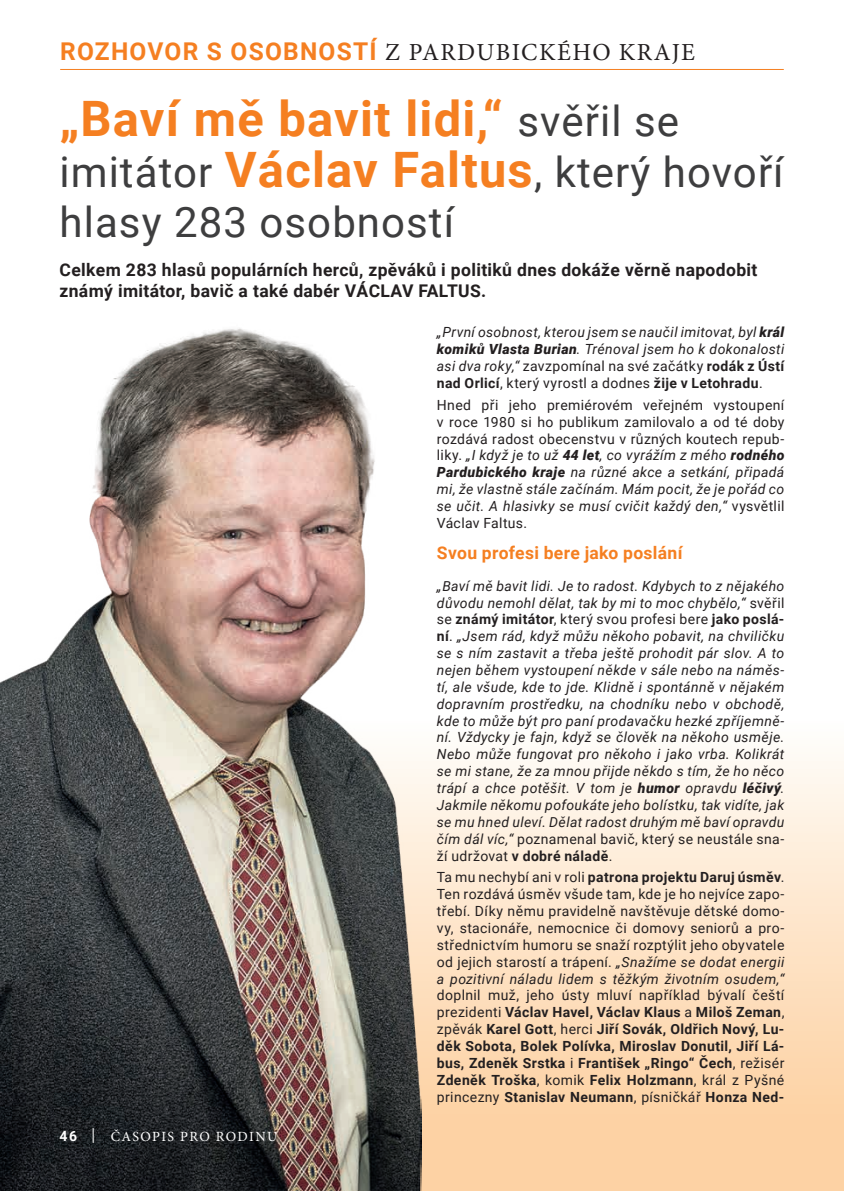
<style>
.page{position:relative;width:844px;height:1191px;background:#fff}
.page>*{position:absolute;margin:0;border:0;box-sizing:border-box;transform-origin:0 0}
.t1{font:700 48.82px "Roboto";letter-spacing:.025em;color:#f57f21}
.t2{font:42px/50.4px "Roboto";letter-spacing:.025em;color:#3e3e3f}
.t3{font:700 24.5px "Roboto";letter-spacing:.05em;color:#f57f21}
.t4{font:700 17.5px/21px "Roboto";letter-spacing:.02em;color:#231f20}
.t5{font:700 17.5px "Roboto";letter-spacing:.015em;color:#f57f21}
.t6{font:italic 14px/16.8px "Roboto";letter-spacing:.025em;color:#231f20;text-align:justify}
.t7{font:14px/16.8px "Roboto";letter-spacing:.025em;color:#231f20;text-align:justify}
.t8{font:700 14px/16.8px "Roboto";letter-spacing:.03em;color:#231f20;text-align:justify}
.t9{font:14px "Minion Pro";letter-spacing:.095em;color:#fff}
.s1{font-family:"Minion Pro";font-weight:400;color:#231f20}
.s2{font-weight:400;font-size:42px;color:#3e3e3f}
.s3{font-weight:700;font-size:48.82px;color:#f57f21}
.s4{font-weight:900}
.s5{font-style:normal}
.s6{font-weight:700;font-style:normal}
.s7{font-style:italic}
.s8{font-weight:900;font-style:italic}
.s9{font-weight:700}
.s10{font-weight:400}
.s11{font-family:"Roboto";font-weight:700}
.s12{font-family:"Loretta";font-weight:700;font-size:17.5px}
</style>
<div class="page">
<div style="left:0;top:714px;width:843px;height:477px;background:linear-gradient(to bottom,#fefdf9,#fdcb97)"></div>
<hr style="left:60px;top:69px;width:723px;height:1px;background:#f57f21">
<img style="left:0;top:328px;width:421px;height:863px">
<h3 class="t3" style="left:60px;top:34px;width:636px">ROZHOVOR S OSOBNOSTÍ <span class="s1">Z PARDUBICKÉHO KRAJE</span></h3>
<h1 class="t1" style="left:60px;top:85px;width:621px">„Baví mě bavit lidi,“ <span class="s2">svěřil se</span></h1>
<h2 class="t2" style="left:60px;top:145px;width:725px">imitátor <span class="s3">Václav Faltus</span>, který hovoří hlasy 283 osobností</h2>
<p class="t4" style="left:60px;top:259px;width:699px">Celkem 283 hlasů populárních herců, zpěváků i politiků dnes dokáže věrně napodobit známý imitátor, bavič a také dabér VÁCLAV FALTUS.</p>
<p class="t6" style="left:437px;top:323px;width:349px">„První osobnost, kterou jsem se naučil imitovat, byl <span class="s4">král komiků Vlasta Burian</span>. Trénoval jsem ho k dokonalosti asi dva roky,“ <span class="s5">zavzpomínal na své začátky</span> <span class="s6">rodák z Ústí nad Orlicí</span><span class="s5">, který vyrostl a dodnes</span> <span class="s6">žije v Letohradu</span><span class="s5">.</span></p>
<p class="t7" style="left:437px;top:396px;width:349px">Hned při jeho premiérovém veřejném vystoupení v roce 1980 si ho publikum zamilovalo a od té doby rozdává radost obecenstvu v různých koutech repub&shy;liky. <span class="s7">„I když je to už</span> <span class="s8">44 let</span><span class="s7">, co vyrážím z mého</span> <span class="s8">rodného Pardubického kraje</span> <span class="s7">na různé akce a setkání, připadá mi, že vlastně stále začínám. Mám pocit, že je pořád co se učit. A hlasivky se musí cvičit každý den,“</span> vysvětlil Václav Faltus.</p>
<p class="t5" style="left:437px;top:540px;width:247px">Svou profesi bere jako poslání</p>
<p class="t6" style="left:437px;top:577px;width:349px">„Baví mě bavit lidi. Je to radost. Kdybych to z nějakého důvodu nemohl dělat, tak by mi to moc chybělo,“ <span class="s5">svěřil se</span> <span class="s6">známý imitátor</span><span class="s5">, který svou profesi bere</span> <span class="s6">jako poslá&shy;ní</span><span class="s5">.</span> „Jsem rád, když můžu někoho pobavit, na chviličku se s ním zastavit a třeba ještě prohodit pár slov. A to nejen během vystoupení někde v sále nebo na náměs&shy;tí, ale všude, kde to jde. Klidně i spontánně v nějakém dopravním prostředku, na chodníku nebo v obchodě, kde to může být pro paní prodavačku hezké zpříjemně&shy;ní. Vždycky je fajn, když se člověk na někoho usměje.<br>Nebo může fungovat pro někoho i jako vrba. Kolikrát se mi stane, že za mnou přijde někdo s tím, že ho něco trápí a chce potěšit. V tom je <span class="s4">humor</span> opravdu <span class="s4">léčivý</span>.<br>Jakmile někomu pofoukáte jeho bolístku, tak vidíte, jak se mu hned uleví. Dělat radost druhým mě baví opravdu čím dál víc,“ <span class="s5">poznamenal bavič, který se neustále sna&shy;ží udržovat</span> <span class="s6">v dobré náladě</span><span class="s5">.</span></p>
<p class="t7" style="left:437px;top:868px;width:349px">Ta mu nechybí ani v roli <span class="s9">patrona projektu Daruj úsměv</span>.<br>Ten rozdává úsměv všude tam, kde je ho nejvíce zapo&shy;třebí. Díky němu pravidelně navštěvuje dětské domo&shy;vy, stacionáře, nemocnice či domovy seniorů a pro&shy;střednictvím humoru se snaží rozptýlit jeho obyvatele od jejich starostí a trápení. <span class="s7">„Snažíme se dodat energii a pozitivní náladu lidem s těžkým životním osudem,“</span></p>
<p class="t8" style="left:437px;top:986px;width:349px"><span class="s10">doplnil muž, jeho ústy mluví například bývalí čeští prezidenti</span> Václav Havel, Václav Klaus <span class="s10">a</span> Miloš Zeman<span class="s10">, zpěvák</span> Karel Gott<span class="s10">, herci</span> Jiří Sovák, Oldřich Nový, Lu&shy;děk Sobota, Bolek Polívka, Miroslav Donutil, Jiří Lá&shy;bus, Zdeněk Srstka <span class="s10">i</span> František „Ringo“ Čech<span class="s10">, režisér </span>Zdeněk Troška<span class="s10">, komik</span> Felix Holzmann<span class="s10">, král z Pyšné princezny</span> Stanislav Neumann<span class="s10">, písničkář</span> Honza Ned-</p>
<p class="t9" style="left:60px;top:1127px;width:219px"><span class="s11">46</span> <span class="s12">|</span> ČASOPIS PRO RODINU</p>
</div>
